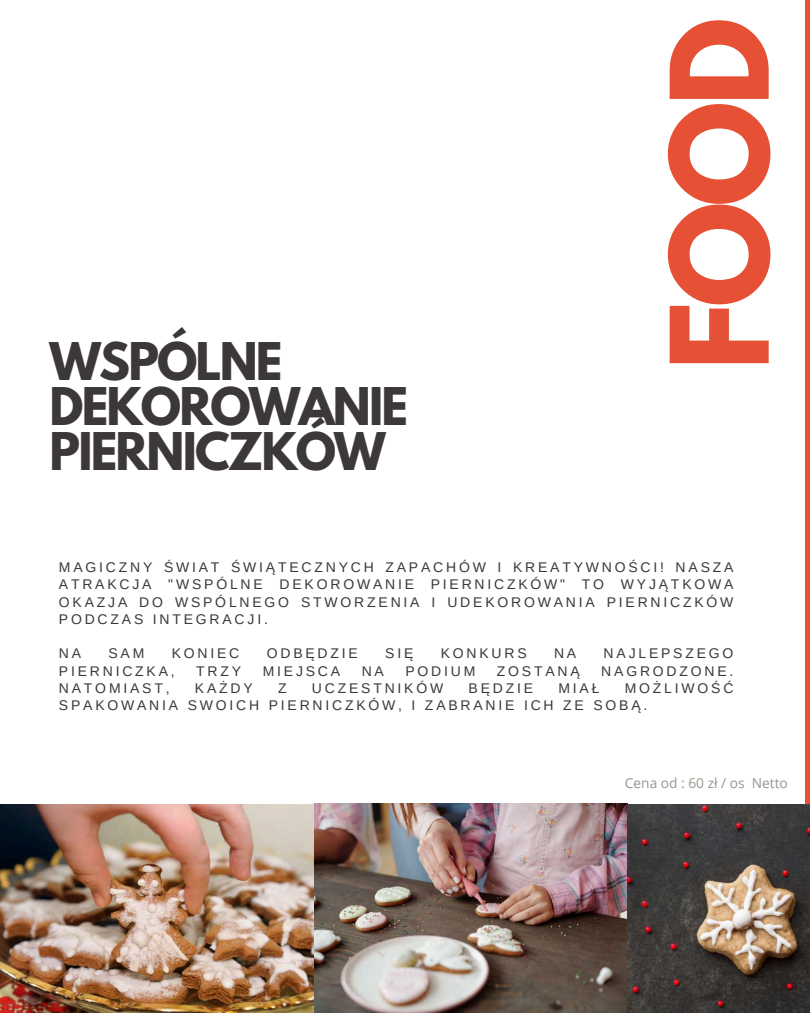
<style>
.page{position:relative;width:810px;height:1013px;background:#fff}
.page>*{position:absolute;margin:0;border:0;box-sizing:border-box;transform-origin:0 0}
.t1{font:700 120px "League Spartan";color:#e65034}
.t2{font:700 46px/45px "League Spartan";letter-spacing:-.04em;color:#3c3838}
.t3{font:14px/17.2px "Arimo";letter-spacing:.2em;color:#3c3838;text-align:justify}
.t4{font:13.7px "Open Sans";color:#96958c}
</style>
<div class="page">
<div style="left:805px;top:0;width:5px;height:1012px;background:#e65034"></div>
<img style="left:0;top:803px;width:810px;height:209px">
<h2 class="t2" style="left:50px;top:345px;width:360px">WSPÓLNE<br>DEKOROWANIE<br>PIERNICZKÓW</h2>
<h1 class="t1" style="left:661px;top:370px;width:354px;rotate:-90deg">FOOD</h1>
<p class="t3" style="left:59px;top:558px;width:676px">MAGICZNY ŚWIAT ŚWIĄTECZNYCH ZAPACHÓW I KREATYWNOŚCI! NASZA ATRAKCJA "WSPÓLNE DEKOROWANIE PIERNICZKÓW" TO WYJĄTKOWA OKAZJA DO WSPÓLNEGO STWORZENIA I UDEKOROWANIA PIERNICZKÓW PODCZAS INTEGRACJI.</p>
<p class="t3" style="left:59px;top:645px;width:24px">NA</p>
<p class="t3" style="left:109px;top:645px;width:37px">SAM</p>
<p class="t3" style="left:172px;top:645px;width:69px">KONIEC</p>
<p class="t3" style="left:267px;top:645px;width:93px">ODBĘDZIE</p>
<p class="t3" style="left:385px;top:645px;width:30px">SIĘ</p>
<p class="t3" style="left:441px;top:645px;width:87px">KONKURS</p>
<p class="t3" style="left:554px;top:645px;width:24px">NA</p>
<p class="t3" style="left:604px;top:645px;width:131px">NAJLEPSZEGO</p>
<p class="t3" style="left:59px;top:662px;width:117px">PIERNICZKA,</p>
<p class="t3" style="left:196px;top:662px;width:46px">TRZY</p>
<p class="t3" style="left:263px;top:662px;width:79px">MIEJSCA</p>
<p class="t3" style="left:362px;top:662px;width:24px">NA</p>
<p class="t3" style="left:405px;top:662px;width:71px">PODIUM</p>
<p class="t3" style="left:497px;top:662px;width:84px">ZOSTANĄ</p>
<p class="t3" style="left:601px;top:662px;width:134px">NAGRODZONE.</p>
<p class="t3" style="left:59px;top:679px;width:112px">NATOMIAST,</p>
<p class="t3" style="left:195px;top:679px;width:59px">KAŻDY</p>
<p class="t3" style="left:278px;top:679px;width:10px">Z</p>
<p class="t3" style="left:312px;top:679px;width:133px">UCZESTNIKÓW</p>
<p class="t3" style="left:469px;top:679px;width:66px">BĘDZIE</p>
<p class="t3" style="left:558px;top:679px;width:43px">MIAŁ</p>
<p class="t3" style="left:59px;top:679px;width:676px;text-indent:566px">MOŻLIWOŚĆ<br>SPAKOWANIA SWOICH PIERNICZKÓW, I ZABRANIE ICH ZE SOBĄ.</p>
<p class="t4" style="left:625px;top:773px;width:165px">Cena od : 60 zł / os Netto</p>
</div>
